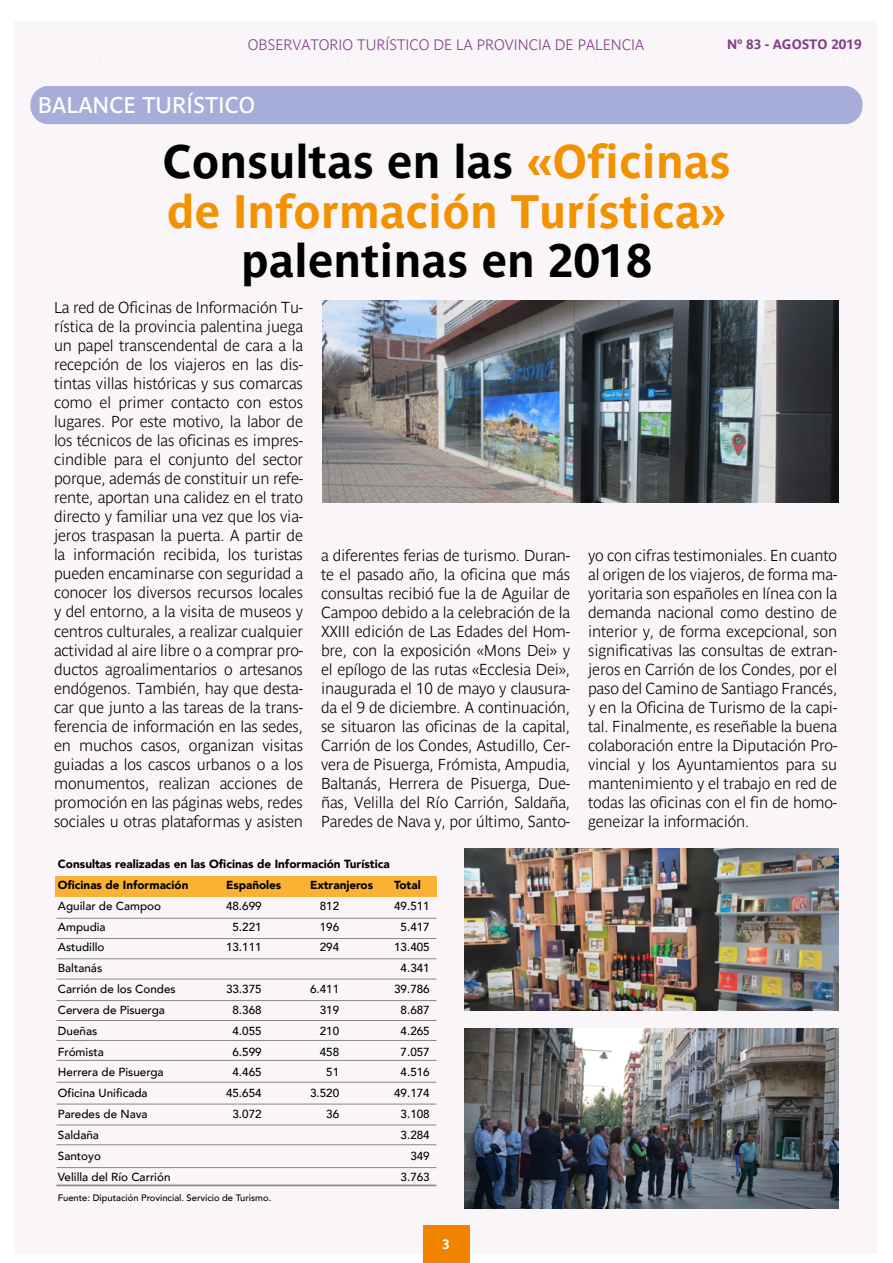
<style>
.page{position:relative;width:893px;height:1263px;background:#fff}
.page>*{position:absolute;margin:0;border:0;box-sizing:border-box;transform-origin:0 0}
.t1{font:700 46.5px/49.5px "Parisine";color:#f39200}
.t2{font:700 46.5px "Parisine";color:#000}
.t3{font:22.5px "Parisine";color:#fff}
.t4{font:700 15.75px/19px "Parisine Clair";letter-spacing:-.01em;color:#000;text-align:justify}
.t5{font:700 15px "Parisine Clair";color:#853e88}
.t6{font:700 13.5px "Parisine";color:#853e88}
.t7{font:700 13.5px "Parisine";color:#fff}
.t8{font:500 11.7px "Avenir";color:#000}
.t9{font:900 11.7px/20.9px "Avenir";color:#000}
.t10{font:500 9.3px "Avenir";color:#000}
.s1{color:#000}
</style>
<div class="page">
<div style="left:14px;top:21px;width:863px;height:1233px;background:#f9f5f9"></div>
<div style="left:424px;top:1226px;width:46px;height:37px;background:#f08300"></div>
<div style="left:30px;top:86px;width:832px;height:38px;background:#a5add8;border-radius:18px"></div>
<img style="left:323px;top:300px;width:516px;height:203px">
<img style="left:464px;top:848px;width:375px;height:162px">
<img style="left:464px;top:1028px;width:375px;height:181px">
<div style="left:55px;top:876px;width:381px;height:21px;background:#f9b234"></div>
<hr style="left:57px;top:918px;width:379px;height:1px;background:#878787">
<hr style="left:57px;top:938px;width:379px;height:1px;background:#878787">
<hr style="left:57px;top:958px;width:379px;height:1px;background:#878787">
<hr style="left:57px;top:979px;width:379px;height:1px;background:#878787">
<hr style="left:57px;top:1000px;width:379px;height:1px;background:#878787">
<hr style="left:57px;top:1020px;width:379px;height:1px;background:#878787">
<hr style="left:57px;top:1040px;width:379px;height:1px;background:#878787">
<hr style="left:57px;top:1060px;width:379px;height:1px;background:#878787">
<hr style="left:57px;top:1082px;width:379px;height:1px;background:#878787">
<hr style="left:57px;top:1104px;width:379px;height:1px;background:#878787">
<hr style="left:57px;top:1125px;width:379px;height:1px;background:#878787">
<hr style="left:57px;top:1144px;width:379px;height:1px;background:#878787">
<hr style="left:57px;top:1167px;width:379px;height:1px;background:#878787">
<hr style="left:57px;top:1184px;width:379px;height:2px;background:#878787">
<p class="t5" style="left:248px;top:36px;width:398px">OBSERVATORIO TURÍSTICO DE LA PROVINCIA DE PALENCIA</p>
<h2 class="t3" style="left:38px;top:92px;width:219px">BALANCE TURÍSTICO</h2>
<p class="t6" style="left:727px;top:36px;width:136px">Nº 83 - AGOSTO 2019</p>
<h1 class="t1" style="left:163px;top:136px;width:569px"><span class="s1">Consultas en las</span> «Oficinas de Información Turística»</h1>
<h1 class="t2" style="left:241px;top:233px;width:412px">palentinas en 2018</h1>
<p class="t4" style="left:54px;top:298px;width:251px">La red de Oficinas de Información Tu&shy;rística de la provincia palentina juega un papel transcendental de cara a la recepción de los viajeros en las dis&shy;tintas villas históricas y sus comarcas como el primer contacto con estos lugares. Por este motivo, la labor de los técnicos de las oficinas es impres&shy;cindible para el conjunto del sector porque, además de constituir un refe&shy;rente, aportan una calidez en el trato directo y familiar una vez que los via&shy;jeros traspasan la puerta. A partir de la información recibida, los turistas pueden encaminarse con seguridad a conocer los diversos recursos locales y del entorno, a la visita de museos y centros culturales, a realizar cualquier actividad al aire libre o a comprar pro&shy;ductos agroalimentarios o artesanos endógenos. También, hay que desta&shy;car que junto a las tareas de la trans&shy;ferencia de información en las sedes, en muchos casos, organizan visitas guiadas a los cascos urbanos o a los monumentos, realizan acciones de promoción en las páginas webs, redes sociales u otras plataformas y asisten</p>
<p class="t4" style="left:321px;top:546px;width:251px">a diferentes ferias de turismo. Duran&shy;te el pasado año, la oficina que más consultas recibió fue la de Aguilar de Campoo debido a la celebración de la XXIII edición de Las Edades del Hom&shy;bre, con la exposición «Mons Dei» y el epílogo de las rutas «Ecclesia Dei», inaugurada el 10 de mayo y clausura&shy;da el 9 de diciembre. A continuación, se situaron las oficinas de la capital, Carrión de los Condes, Astudillo, Cer&shy;vera de Pisuerga, Frómista, Ampudia, Baltanás, Herrera de Pisuerga, Due&shy;ñas, Velilla del Río Carrión, Saldaña, Paredes de Nava y, por último, Santo-</p>
<p class="t4" style="left:588px;top:546px;width:251px">yo con cifras testimoniales. En cuanto al origen de los viajeros, de forma ma&shy;yoritaria son españoles en línea con la demanda nacional como destino de interior y, de forma excepcional, son significativas las consultas de extran&shy;jeros en Carrión de los Condes, por el paso del Camino de Santiago Francés, y en la Oficina de Turismo de la capi&shy;tal. Finalmente, es reseñable la buena colaboración entre la Diputación Pro&shy;vincial y los Ayuntamientos para su mantenimiento y el trabajo en red de todas las oficinas con el fin de homo&shy;geneizar la información.</p>
<p class="t9" style="left:58px;top:853px;width:333px">Consultas realizadas en las Oficinas de Información Turística<br>Oficinas de Información</p>
<p class="t9" style="left:226px;top:874px;width:57px">Españoles</p>
<p class="t9" style="left:310px;top:874px;width:65px">Extranjeros</p>
<p class="t9" style="left:394px;top:874px;width:28px">Total</p>
<p class="t8" style="left:58px;top:895px;width:105px">Aguilar de Campoo</p>
<p class="t8" style="left:226px;top:895px;width:37px">48.699</p>
<p class="t8" style="left:320px;top:895px;width:21px">812</p>
<p class="t8" style="left:394px;top:895px;width:37px">49.511</p>
<p class="t8" style="left:58px;top:916px;width:49px">Ampudia</p>
<p class="t8" style="left:232px;top:916px;width:31px">5.221</p>
<p class="t8" style="left:320px;top:916px;width:21px">196</p>
<p class="t8" style="left:401px;top:916px;width:31px">5.417</p>
<p class="t8" style="left:58px;top:937px;width:48px">Astudillo</p>
<p class="t8" style="left:226px;top:937px;width:37px">13.111</p>
<p class="t8" style="left:320px;top:937px;width:21px">294</p>
<p class="t8" style="left:394px;top:937px;width:37px">13.405</p>
<p class="t8" style="left:58px;top:958px;width:46px">Baltanás</p>
<p class="t8" style="left:401px;top:958px;width:31px">4.341</p>
<p class="t8" style="left:58px;top:979px;width:119px">Carrión de los Condes</p>
<p class="t8" style="left:226px;top:979px;width:37px">33.375</p>
<p class="t8" style="left:310px;top:979px;width:31px">6.411</p>
<p class="t8" style="left:394px;top:979px;width:37px">39.786</p>
<p class="t8" style="left:58px;top:1000px;width:109px">Cervera de Pisuerga</p>
<p class="t8" style="left:232px;top:1000px;width:31px">8.368</p>
<p class="t8" style="left:320px;top:1000px;width:21px">319</p>
<p class="t8" style="left:401px;top:1000px;width:31px">8.687</p>
<p class="t8" style="left:58px;top:1020px;width:41px">Dueñas</p>
<p class="t8" style="left:232px;top:1020px;width:31px">4.055</p>
<p class="t8" style="left:320px;top:1020px;width:21px">210</p>
<p class="t8" style="left:401px;top:1020px;width:31px">4.265</p>
<p class="t8" style="left:58px;top:1041px;width:48px">Frómista</p>
<p class="t8" style="left:232px;top:1041px;width:31px">6.599</p>
<p class="t8" style="left:320px;top:1041px;width:21px">458</p>
<p class="t8" style="left:401px;top:1041px;width:31px">7.057</p>
<p class="t8" style="left:58px;top:1062px;width:107px">Herrera de Pisuerga</p>
<p class="t8" style="left:232px;top:1062px;width:31px">4.465</p>
<p class="t8" style="left:326px;top:1062px;width:14px">51</p>
<p class="t8" style="left:401px;top:1062px;width:31px">4.516</p>
<p class="t8" style="left:58px;top:1083px;width:91px">Oficina Unificada</p>
<p class="t8" style="left:226px;top:1083px;width:37px">45.654</p>
<p class="t8" style="left:310px;top:1083px;width:31px">3.520</p>
<p class="t8" style="left:394px;top:1083px;width:37px">49.174</p>
<p class="t8" style="left:58px;top:1104px;width:91px">Paredes de Nava</p>
<p class="t8" style="left:232px;top:1104px;width:31px">3.072</p>
<p class="t8" style="left:326px;top:1104px;width:14px">36</p>
<p class="t8" style="left:401px;top:1104px;width:31px">3.108</p>
<p class="t8" style="left:58px;top:1125px;width:43px">Saldaña</p>
<p class="t8" style="left:401px;top:1125px;width:31px">3.284</p>
<p class="t8" style="left:58px;top:1145px;width:45px">Santoyo</p>
<p class="t8" style="left:410px;top:1145px;width:21px">349</p>
<p class="t8" style="left:58px;top:1166px;width:114px">Velilla del Río Carrión</p>
<p class="t8" style="left:401px;top:1166px;width:31px">3.763</p>
<p class="t10" style="left:58px;top:1190px;width:215px">Fuente: Diputación Provincial. Servicio de Turismo.</p>
<p class="t7" style="left:442px;top:1236px;width:9px">3</p>
</div>
